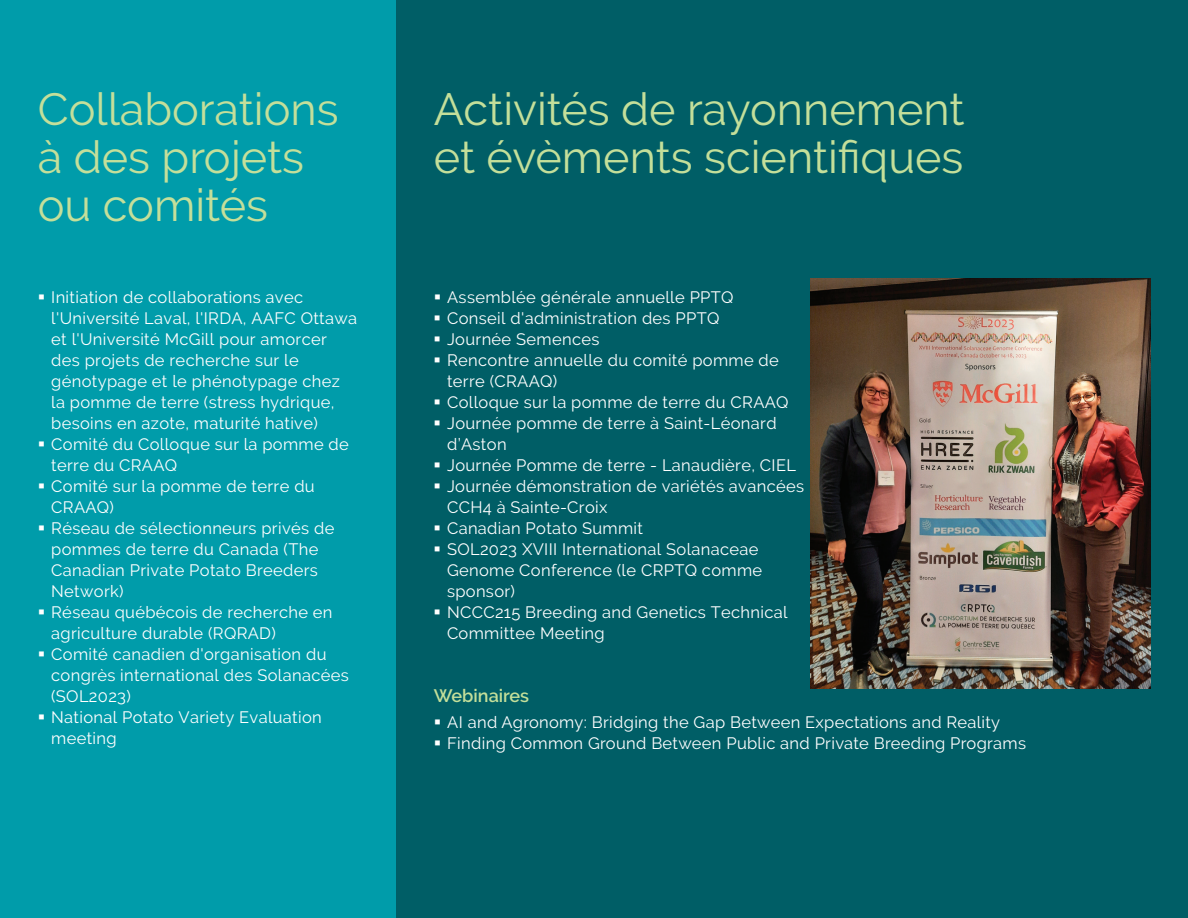
<style>
.page{position:relative;width:1188px;height:918px;background:#fff}
.page>*{position:absolute;margin:0;border:0;box-sizing:border-box;transform-origin:0 0}
.t1{font:45px/48px "Raleway";color:#c4df9a}
.t2{font:600 18px "Raleway";color:#c4df9a}
.t3{font:16.5px/21px "Raleway";letter-spacing:.02em;color:#fff}
</style>
<div class="page">
<div style="left:396px;top:0;width:792px;height:918px;background:#005e66"></div>
<div style="left:0;top:0;width:396px;height:918px;background:#009caa"></div>
<img style="left:811px;top:278px;width:339px;height:410px">
<h1 class="t1" style="left:38px;top:85px;width:302px">Collaborations à des projets ou comités</h1>
<h1 class="t1" style="left:434px;top:85px;width:532px">Activités de rayonnement et évèments scientifiques</h1>
<p class="t3" style="left:51px;top:287px;width:308px">Initiation de collaborations avec l'Université Laval, l'IRDA, AAFC Ottawa et l'Université McGill pour amorcer des projets de recherche sur le génotypage et le phénotypage chez la pomme de terre (stress hydrique, besoins en azote, maturité hative)<br>Comité du Colloque sur la pomme de terre du CRAAQ<br>Comité sur la pomme de terre du<br>CRAAQ)<br>Réseau de sélectionneurs privés de pommes de terre du Canada (The<br>Canadian Private Potato Breeders<br>Network)<br>Réseau québécois de recherche en agriculture durable (RQRAD)<br>Comité canadien d'organisation du congrès international des Solanacées (SOL2023)<br>National Potato Variety Evaluation meeting</p>
<p class="t3" style="left:447px;top:287px;width:359px">Assemblée générale annuelle PPTQ<br>Conseil d'administration des PPTQ<br>Journée Semences<br>Rencontre annuelle du comité pomme de terre (CRAAQ)<br>Colloque sur la pomme de terre du CRAAQ<br>Journée pomme de terre à Saint-Léonard d’Aston<br>Journée Pomme de terre - Lanaudière, CIEL<br>Journée démonstration de variétés avancées<br>CCH4 à Sainte-Croix<br>Canadian Potato Summit<br>SOL2023 XVIII International Solanaceae<br>Genome Conference (le CRPTQ comme sponsor)<br>NCCC215 Breeding and Genetics Technical<br>Committee Meeting</p>
<p class="t2" style="left:434px;top:685px;width:97px">Webinaires</p>
<p class="t3" style="left:447px;top:711px;width:580px">AI and Agronomy: Bridging the Gap Between Expectations and Reality<br>Finding Common Ground Between Public and Private Breeding Programs</p>
</div>
